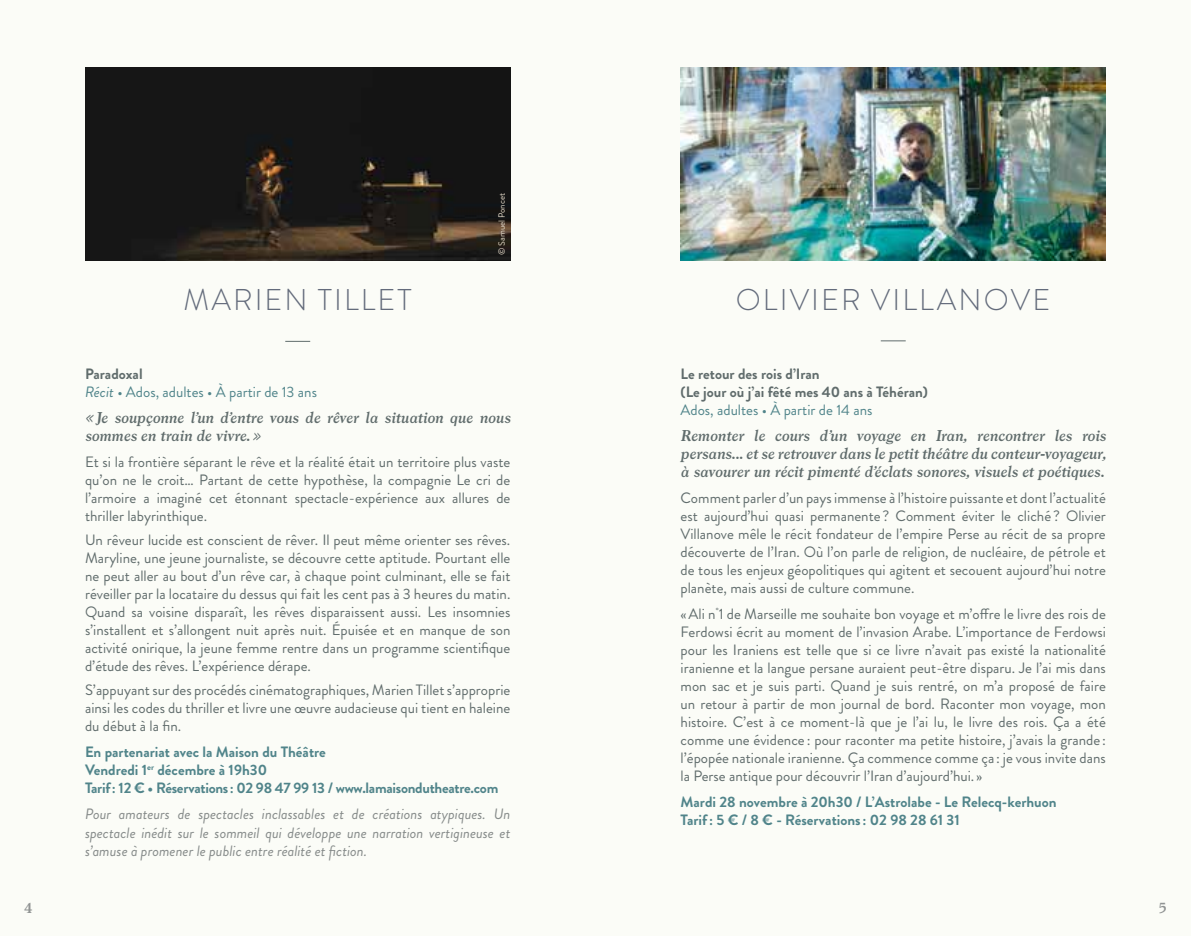
<style>
.page{position:relative;width:1191px;height:936px;background:#fff}
.page>*{position:absolute;margin:0;border:0;box-sizing:border-box;transform-origin:0 0}
.t1{font:300 30px "Brandon Grotesque";letter-spacing:.07em;color:#636b7b}
.t2{font:15px/18px "Brandon Grotesque";color:#606c6c;text-align:justify}
.t3{font:italic 600 15px/18px "Larish Neue";color:#606c6c}
.t4{font:700 15px/18px "Brandon Grotesque";color:#50848a}
.t5{font:italic 15px/18px "Brandon Grotesque";color:#868b8a;text-align:justify}
.t6{font:15px/18px "Brandon Grotesque";color:#50848a}
.t7{font:700 15px/18px "Brandon Grotesque";color:#606c6c}
.t8{font:600 14px "Larish Neue";color:#909393}
.t9{font:9px "Brandon Grotesque";color:#e1d7c6}
.s1{font-weight:700;color:#606c6c}
.s2{font-style:italic}
</style>
<div class="page">
<div style="left:0;top:0;width:1191px;height:935px;background:#fbfcf7"></div>
<img style="left:85px;top:68px;width:425px;height:192px">
<svg style="left:285px;top:341px;width:25px;height:1px"></svg>
<img style="left:680px;top:68px;width:426px;height:192px">
<svg style="left:880px;top:340px;width:25px;height:1px"></svg>
<h1 class="t1" style="left:183px;top:279px;width:230px">MARIEN TILLET</h1>
<p class="t9" style="left:495px;top:255px;width:64px;rotate:-90deg">© Samuel Poncet</p>
<p class="t6" style="left:85px;top:365px;width:233px"><span class="s1">Paradoxal<br></span><span class="s2">Récit</span> • Ados, adultes • À partir de 13 ans</p>
<p class="t3" style="left:85px;top:407px;width:427px">«Je soupçonne l’un d’entre vous de rêver la situation que nous sommes en train de vivre.»</p>
<p class="t2" style="left:85px;top:453px;width:427px">Et si la frontière séparant le rêve et la réalité était un territoire plus vaste qu’on ne le croit… Partant de cette hypothèse, la compagnie Le cri de l’armoire a imaginé cet étonnant spectacle-expérience aux allures de thriller labyrinthique.</p>
<p class="t2" style="left:85px;top:531px;width:427px">Un rêveur lucide est conscient de rêver. Il peut même orienter ses rêves.<br>Maryline, une jeune journaliste, se découvre cette aptitude. Pourtant elle ne peut aller au bout d’un rêve car, à chaque point culminant, elle se fait réveiller par la locataire du dessus qui fait les cent pas à 3 heures du matin.<br>Quand sa voisine disparaît, les rêves disparaissent aussi. Les insomnies s’installent et s’allongent nuit après nuit. Épuisée et en manque de son activité onirique, la jeune femme rentre dans un programme scientifique d’étude des rêves. L’expérience dérape.</p>
<p class="t2" style="left:85px;top:681px;width:427px">S’appuyant sur des procédés cinématographiques, Marien Tillet s’approprie ainsi les codes du thriller et livre une œuvre audacieuse qui tient en haleine du début à la fin.</p>
<p class="t4" style="left:85px;top:743px;width:415px">En partenariat avec la Maison du Théâtre<br>Vendredi 1<sup>er</sup> décembre à 19h30<br>Tarif: 12 € • Réservations: 02 98 47 99 13 / www.lamaisondutheatre.com</p>
<p class="t5" style="left:85px;top:805px;width:427px">Pour amateurs de spectacles inclassables et de créations atypiques. Un spectacle inédit sur le sommeil qui développe une narration vertigineuse et s’amuse à promener le public entre réalité et fiction.</p>
<h1 class="t1" style="left:736px;top:279px;width:316px">OLIVIER VILLANOVE</h1>
<p class="t7" style="left:680px;top:365px;width:249px">Le retour des rois d’Iran<br>(Le jour où j’ai fêté mes 40 ans à Téhéran)</p>
<p class="t6" style="left:680px;top:401px;width:193px">Ados, adultes • À partir de 14 ans</p>
<p class="t3" style="left:680px;top:425px;width:427px;text-align:justify">Remonter le cours d’un voyage en Iran, rencontrer les rois persans... et se retrouver dans le petit théâtre du conteur-voyageur, à savourer un récit pimenté d’éclats sonores, visuels et poétiques.</p>
<p class="t2" style="left:680px;top:489px;width:427px">Comment parler d’un pays immense à l’histoire puissante et dont l’actualité est aujourd’hui quasi permanente ? Comment éviter le cliché ? Olivier Villanove mêle le récit fondateur de l’empire Perse au récit de sa propre découverte de l’Iran. Où l’on parle de religion, de nucléaire, de pétrole et de tous les enjeux géopolitiques qui agitent et secouent aujourd’hui notre planète, mais aussi de culture commune.</p>
<p class="t2" style="left:680px;top:605px;width:427px">«Ali n<sup>°</sup>1 de Marseille me souhaite bon voyage et m’offre le livre des rois de Ferdowsi écrit au moment de l’invasion Arabe. L’importance de Ferdowsi pour les Iraniens est telle que si ce livre n’avait pas existé la nationalité iranienne et la langue persane auraient peut-être disparu. Je l’ai mis dans mon sac et je suis parti. Quand je suis rentré, on m’a proposé de faire un retour à partir de mon journal de bord. Raconter mon voyage, mon histoire. C’est à ce moment-là que je l’ai lu, le livre des rois. Ça a été comme une évidence : pour raconter ma petite histoire, j’avais la grande : l’épopée nationale iranienne. Ça commence comme ça : je vous invite dans la Perse antique pour découvrir l’Iran d’aujourd’hui.»</p>
<p class="t4" style="left:680px;top:793px;width:377px">Mardi 28 novembre à 20h30 / L’Astrolabe - Le Relecq-kerhuon<br>Tarif: 5 € / 8 € - Réservations: 02 98 28 61 31</p>
<p class="t8" style="left:24px;top:897px;width:10px">4</p>
<p class="t8" style="left:1158px;top:897px;width:9px">5</p>
</div>
